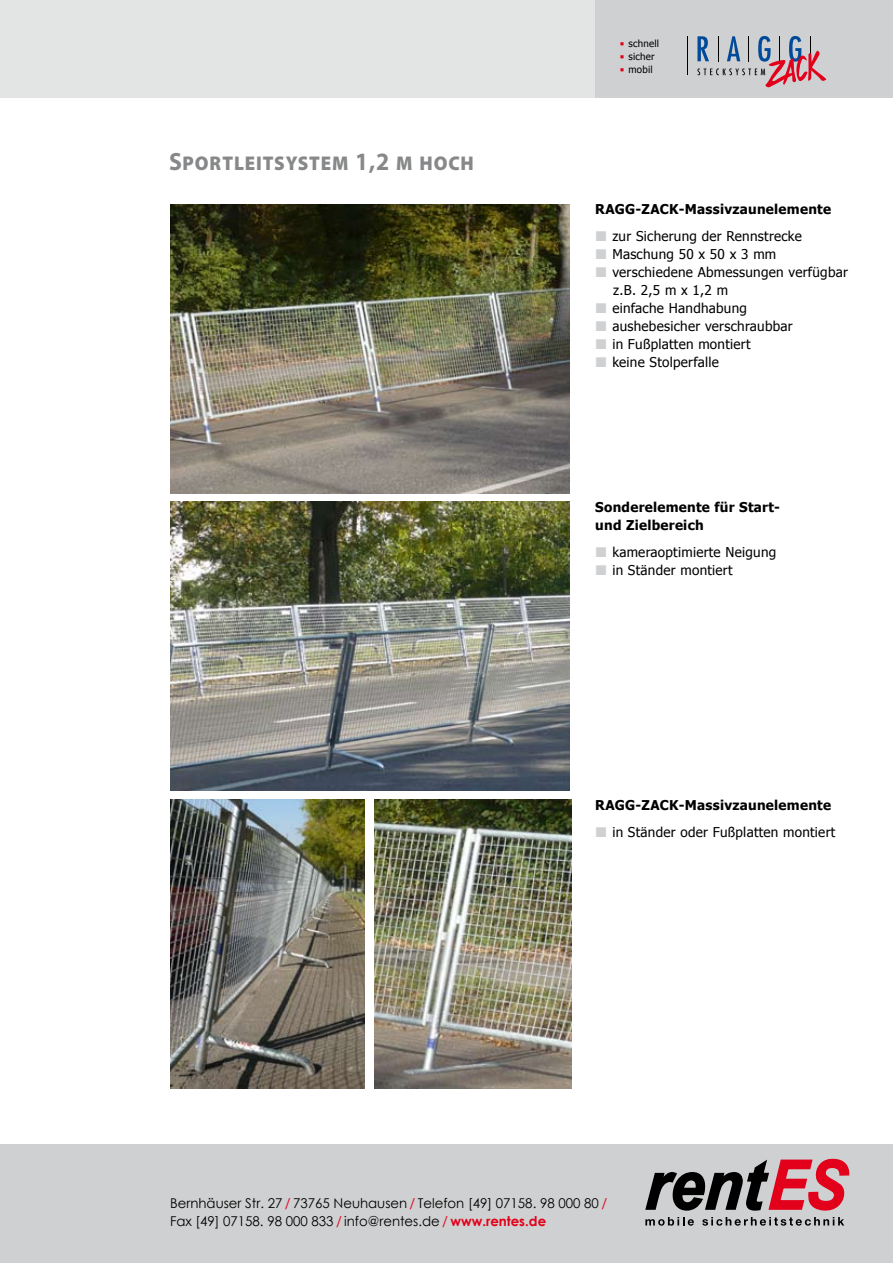
<style>
.page{position:relative;width:893px;height:1263px;background:#fff}
.page>*{position:absolute;margin:0;border:0;box-sizing:border-box;transform-origin:0 0}
.t1{font:900 19.95px "Myriad Pro";letter-spacing:.045em;color:#878889;scale:.95 1}
.t2{font:13.5px/18px "Tahoma";letter-spacing:.02em;color:#000}
.t3{font:13.5px/18px "Century Gothic";color:#000}
.t4{font:700 13.5px/18px "Tahoma";letter-spacing:.02em;color:#000}
.t5{font:9.75px/12.8px "Tahoma";letter-spacing:.02em;color:#000}
.s1{font-weight:700;font-size:25.05px}
.s2{color:#e2001a}
.s3{font-weight:700;color:#e2001a}
</style>
<div class="page">
<div style="left:0;top:0;width:597px;height:98px;background:#e3e4e4"></div>
<div style="left:595px;top:0;width:298px;height:98px;background:#cfd0d1"></div>
<div style="left:0;top:1144px;width:893px;height:119px;background:#cfd0d1"></div>
<hr style="left:687px;top:36px;width:1px;height:39px;background:#000">
<svg style="left:697px;top:36px;width:130px;height:52px"></svg>
<svg style="left:645px;top:1158px;width:205px;height:68px"></svg>
<img style="left:170px;top:204px;width:400px;height:289px">
<img style="left:170px;top:502px;width:400px;height:289px">
<img style="left:170px;top:799px;width:195px;height:290px">
<img style="left:375px;top:799px;width:196px;height:290px">
<h1 class="t1" style="left:169px;top:150px;width:322px"><span class="s1">S</span>PORTLEITSYSTEM <span class="s1">1,2</span> M HOCH</h1>
<p class="t5" style="left:628px;top:37px;width:32px">schnell sicher mobil</p>
<p class="t4" style="left:595px;top:200px;width:237px">RAGG-ZACK-Massivzaunelemente</p>
<p class="t2" style="left:612px;top:227px;width:237px">zur Sicherung der Rennstrecke<br>Maschung 50 x 50 x 3 mm verschiedene Abmessungen verfügbar z.B. 2,5 m x 1,2 m<br>einfache Handhabung<br>aushebesicher verschraubbar<br>in Fußplatten montiert<br>keine Stolperfalle</p>
<p class="t4" style="left:595px;top:497px;width:186px">Sonderelemente für Start&shy;und Zielbereich</p>
<p class="t2" style="left:612px;top:542px;width:166px">kameraoptimierte Neigung in Ständer montiert</p>
<p class="t4" style="left:595px;top:795px;width:237px">RAGG-ZACK-Massivzaunelemente</p>
<p class="t2" style="left:612px;top:822px;width:224px">in Ständer oder Fußplatten montiert</p>
<p class="t3" style="left:170px;top:1193px;width:439px">Bernhäuser Str. 27 <span class="s2">/</span> 73765 Neuhausen <span class="s2">/</span> Telefon [49] 07158. 98 000 80 <span class="s2">/<br></span>Fax [49] 07158. 98 000 833 <span class="s2">/</span> info@rentes.de <span class="s2">/</span> <span class="s3">www.rentes.de</span></p>
</div>
